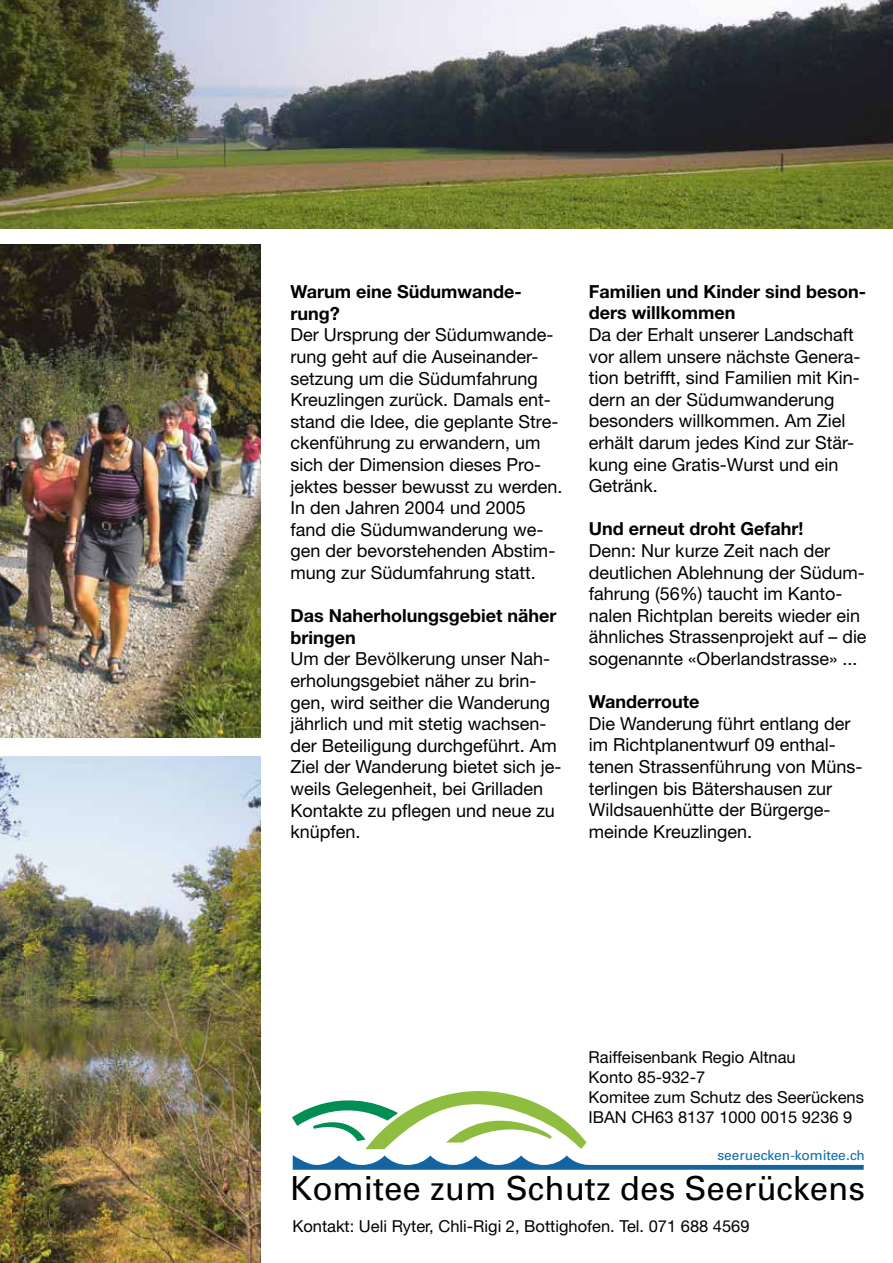
<style>
.page{position:relative;width:893px;height:1263px;background:#fff}
.page>*{position:absolute;margin:0;border:0;box-sizing:border-box;transform-origin:0 0}
.t1{font:33.15px "Univers";color:#000}
.t2{font:18px/21.6px "Helvetica Neue LT Std";color:#000}
.t3{font:700 18px/21.6px "Helvetica Neue LT Std";color:#000}
.t4{font:16.5px/19.8px "Helvetica Neue LT";color:#000}
.t5{font:13.65px "Univers";letter-spacing:-.005em;color:#0d6ca9}
</style>
<div class="page">
<svg style="left:293px;top:1155px;width:571px;height:15px"></svg>
<svg style="left:292px;top:1091px;width:294px;height:58px"></svg>
<img style="left:0;top:0;width:893px;height:228px">
<img style="left:0;top:757px;width:261px;height:506px">
<img style="left:0;top:245px;width:261px;height:492px">
<p class="t3" style="left:291px;top:280px;width:233px">Warum eine Südumwande&shy;rung?</p>
<p class="t2" style="left:291px;top:324px;width:273px">Der Ursprung der Südumwande&shy;rung geht auf die Auseinander&shy;setzung um die Südumfahrung<br>Kreuzlingen zurück. Damals ent&shy;stand die Idee, die geplante Stre&shy;ckenführung zu erwandern, um sich der Dimension dieses Pro&shy;jektes besser bewusst zu werden.<br>In den Jahren 2004 und 2005 fand die Südumwanderung we&shy;gen der bevorstehenden Abstim&shy;mung zur Südumfahrung statt.</p>
<p class="t3" style="left:291px;top:604px;width:268px">Das Naherholungsgebiet näher bringen</p>
<p class="t2" style="left:291px;top:648px;width:273px">Um der Bevölkerung unser Nah&shy;erholungsgebiet näher zu brin&shy;gen, wird seither die Wanderung jährlich und mit stetig wachsen&shy;der Beteiligung durchgeführt. Am<br>Ziel der Wanderung bietet sich je&shy;weils Gelegenheit, bei Grilladen<br>Kontakte zu pflegen und neue zu knüpfen.</p>
<p class="t3" style="left:589px;top:280px;width:279px">Familien und Kinder sind beson&shy;ders willkommen</p>
<p class="t2" style="left:589px;top:323px;width:273px">Da der Erhalt unserer Landschaft vor allem unsere nächste Genera&shy;tion betrifft, sind Familien mit Kin&shy;dern an der Südumwanderung besonders willkommen. Am Ziel erhält darum jedes Kind zur Stär&shy;kung eine Gratis-Wurst und ein<br>Getränk.</p>
<p class="t3" style="left:589px;top:518px;width:216px">Und erneut droht Gefahr!</p>
<p class="t2" style="left:589px;top:539px;width:279px">Denn: Nur kurze Zeit nach der deutlichen Ablehnung der Südum&shy;fahrung (56%) taucht im Kanto&shy;nalen Richtplan bereits wieder ein ähnliches Strassenprojekt auf – die sogenannte «Oberlandstrasse» ...</p>
<p class="t3" style="left:589px;top:691px;width:112px">Wanderroute</p>
<p class="t2" style="left:589px;top:712px;width:275px">Die Wanderung führt entlang der im Richtplanentwurf 09 enthal&shy;tenen Strassenführung von Müns&shy;terlingen bis Bätershausen zur<br>Wildsauenhütte der Bürgerge&shy;meinde Kreuzlingen.</p>
<p class="t4" style="left:589px;top:1047px;width:277px">Raiffeisenbank Regio Altnau<br>Konto 85-932-7<br>Komitee zum Schutz des Seerückens<br>IBAN CH63 8137 1000 0015 9236 9</p>
<p class="t5" style="left:717px;top:1147px;width:149px">seeruecken-komitee.ch</p>
<h1 class="t1" style="left:290px;top:1167px;width:576px">Komitee zum Schutz des Seerückens</h1>
<p class="t4" style="left:292px;top:1216px;width:459px">Kontakt: Ueli Ryter, Chli-Rigi 2, Bottighofen. Tel. 071 688 4569</p>
</div>
